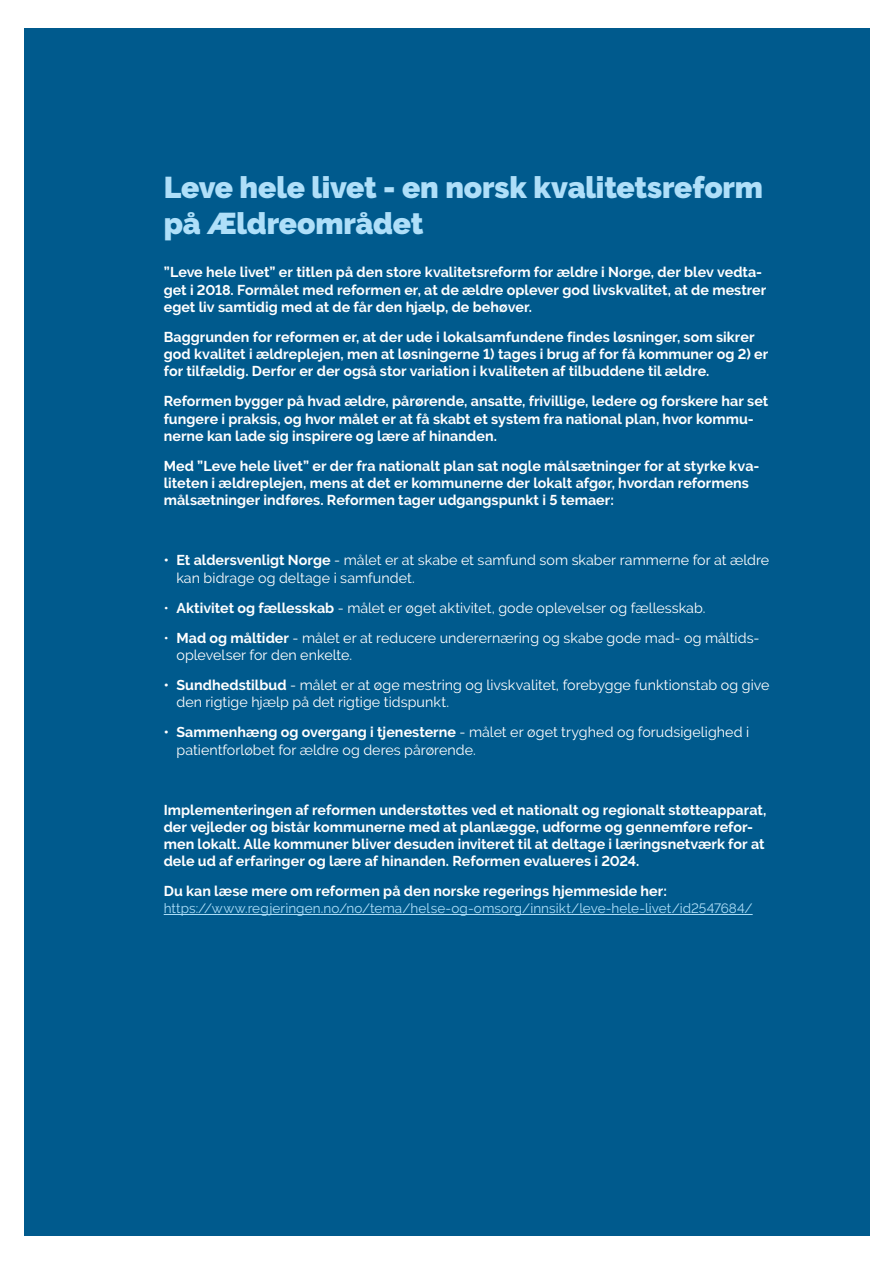
<style>
.page{position:relative;width:893px;height:1263px;background:#fff}
.page>*{position:absolute;margin:0;border:0;box-sizing:border-box;transform-origin:0 0}
.t1{font:900 30px/36px "Raleway";letter-spacing:-.005em;color:#afdff9}
.t2{font:700 14.25px/17.2px "Raleway";letter-spacing:.005em;color:#fff}
.t3{font:14.25px/17.2px "Raleway";letter-spacing:.005em;color:#fff}
.t4{font:13.5px "Raleway";letter-spacing:.005em;color:#afdff9}
.s1{font-weight:700}
</style>
<div class="page">
<div style="left:24px;top:28px;width:845px;height:1207px;background:#005a8d"></div>
<hr style="left:164px;top:914px;width:589px;height:1px;background:#afdff9">
<h1 class="t1" style="left:164px;top:170px;width:601px">Leve hele livet - en norsk kvalitetsreform på Ældreområdet</h1>
<p class="t2" style="left:164px;top:264px;width:604px">”Leve hele livet” er titlen på den store kvalitetsreform for ældre i Norge, der blev vedta&shy;get i 2018. Formålet med reformen er, at de ældre oplever god livskvalitet, at de mestrer eget liv samtidig med at de får den hjælp, de behøver.</p>
<p class="t2" style="left:164px;top:328px;width:606px">Baggrunden for reformen er, at der ude i lokalsamfundene findes løsninger, som sikrer god kvalitet i ældreplejen, men at løsningerne 1) tages i brug af for få kommuner og 2) er for tilfældig. Derfor er der også stor variation i kvaliteten af tilbuddene til ældre.</p>
<p class="t2" style="left:164px;top:393px;width:606px">Reformen bygger på hvad ældre, pårørende, ansatte, frivillige, ledere og forskere har set fungere i praksis, og hvor målet er at få skabt et system fra national plan, hvor kommu&shy;nerne kan lade sig inspirere og lære af hinanden.</p>
<p class="t2" style="left:164px;top:457px;width:597px">Med ”Leve hele livet” er der fra nationalt plan sat nogle målsætninger for at styrke kva&shy;liteten i ældreplejen, mens at det er kommunerne der lokalt afgør, hvordan reformens målsætninger indføres. Reformen tager udgangspunkt i 5 temaer:</p>
<p class="t3" style="left:176px;top:552px;width:594px;text-indent:-13px"><span class="s1">• Et aldersvenligt Norge</span> - målet er at skabe et samfund som skaber rammerne for at ældre kan bidrage og deltage i samfundet.</p>
<p class="t3" style="left:164px;top:599px;width:543px">• <span class="s1">Aktivitet og fællesskab</span> - målet er øget aktivitet, gode oplevelser og fællesskab.</p>
<p class="t3" style="left:176px;top:629px;width:584px;text-indent:-13px">• <span class="s1">Mad og måltider</span> - målet er at reducere underernæring og skabe gode mad- og måltids&shy;oplevelser for den enkelte.</p>
<p class="t3" style="left:176px;top:676px;width:594px;text-indent:-13px"><span class="s1">• Sundhedstilbud</span> - målet er at øge mestring og livskvalitet, forebygge funktionstab og give den rigtige hjælp på det rigtige tidspunkt.</p>
<p class="t3" style="left:176px;top:724px;width:574px;text-indent:-13px"><span class="s1">• Sammenhæng og overgang i tjenesterne</span> - målet er øget tryghed og forudsigelighed i patientforløbet for ældre og deres pårørende.</p>
<p class="t2" style="left:164px;top:801px;width:604px">Implementeringen af reformen understøttes ved et nationalt og regionalt støtteapparat, der vejleder og bistår kommunerne med at planlægge, udforme og gennemføre refor&shy;men lokalt. Alle kommuner bliver desuden inviteret til at deltage i læringsnetværk for at dele ud af erfaringer og lære af hinanden. Reformen evalueres i 2024.</p>
<p class="t2" style="left:164px;top:883px;width:505px">Du kan læse mere om reformen på den norske regerings hjemmeside her:</p>
<p class="t4" style="left:164px;top:901px;width:590px">https://www.regjeringen.no/no/tema/helse-og-omsorg/innsikt/leve-hele-livet/id2547684/</p>
</div>
